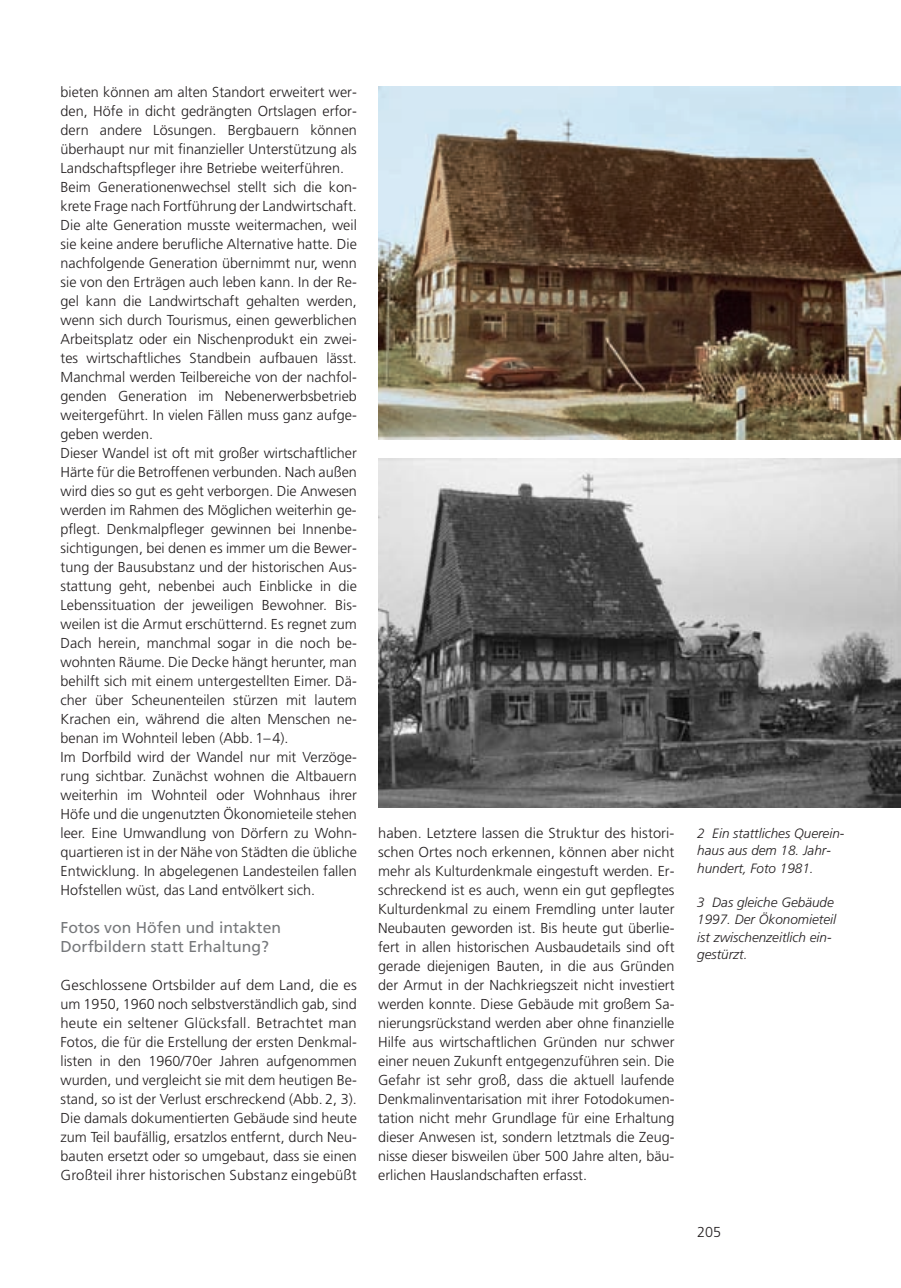
<style>
.page{position:relative;width:901px;height:1288px;background:#fff}
.page>*{position:absolute;margin:0;border:0;box-sizing:border-box;transform-origin:0 0}
.t1{font:15.75px/19px "Frutiger";color:#76787b}
.t2{font:300 14.4px/19px "Frutiger";color:#231f20;text-align:justify}
.t3{font:italic 300 13.5px/17.2px "Frutiger";color:#231f20}
</style>
<div class="page">
<img style="left:378px;top:87px;width:522px;height:352px">
<img style="left:378px;top:459px;width:522px;height:348px">
<p class="t2" style="left:61px;top:84px;width:298px;text-align:left">bieten können am alten Standort erweitert wer&shy;den, Höfe in dicht gedrängten Ortslagen erfor&shy;dern andere Lösungen. Bergbauern können überhaupt nur mit finanzieller Unterstützung als Landschaftspfleger ihre Betriebe weiterführen.<br>Beim Generationenwechsel stellt sich die kon&shy;krete Frage nach Fortführung der Landwirtschaft.<br>Die alte Generation musste weitermachen, weil sie keine andere berufliche Alternative hatte. Die nachfolgende Generation übernimmt nur, wenn sie von den Erträgen auch leben kann. In der Re&shy;gel kann die Landwirtschaft gehalten werden, wenn sich durch Tourismus, einen gewerblichen Arbeitsplatz oder ein Nischenprodukt ein zwei&shy;tes wirtschaftliches Standbein aufbauen lässt.<br>Manchmal werden Teilbereiche von der nachfol&shy;genden Generation im Nebenerwerbsbetrieb weitergeführt. In vielen Fällen muss ganz aufge&shy;geben werden.<br>Dieser Wandel ist oft mit großer wirtschaftlicher Härte für die Betroffenen verbunden. Nach außen wird dies so gut es geht verborgen. Die Anwesen werden im Rahmen des Möglichen weiterhin ge&shy;pflegt. Denkmalpfleger gewinnen bei Innenbe&shy;sichtigungen, bei denen es immer um die Bewer&shy;tung der Bausubstanz und der historischen Aus&shy;stattung geht, nebenbei auch Einblicke in die Lebenssituation der jeweiligen Bewohner. Bis&shy;weilen ist die Armut erschütternd. Es regnet zum Dach herein, manchmal sogar in die noch be&shy;wohnten Räume. Die Decke hängt herunter, man behilft sich mit einem untergestellten Eimer. Dä&shy;cher über Scheunenteilen stürzen mit lautem Krachen ein, während die alten Menschen ne - ben an im Wohnteil leben (Abb. 1–4).<br>Im Dorfbild wird der Wandel nur mit Verzöge&shy;rung sichtbar. Zunächst wohnen die Altbauern weiterhin im Wohnteil oder Wohnhaus ihrer Höfe und die ungenutzten Ökonomieteile stehen leer. Eine Umwandlung von Dörfern zu Wohn&shy;quartieren ist in der Nähe von Städten die übliche Entwicklung. In abgelegenen Landesteilen fallen Hofstellen wüst, das Land entvölkert sich.</p>
<p class="t1" style="left:61px;top:919px;width:222px">Fotos von Höfen und intakten<br>Dorfbildern statt Erhaltung?</p>
<p class="t2" style="left:61px;top:976px;width:298px">Geschlossene Ortsbilder auf dem Land, die es um 1950, 1960 noch selbstverständlich gab, sind heute ein seltener Glücksfall. Betrachtet man Fotos, die für die Erstellung der ersten Denkmal - listen in den 1960/70er Jahren aufgenommen wurden, und vergleicht sie mit dem heutigen Be&shy;stand, so ist der Verlust erschreckend (Abb. 2, 3).<br>Die damals dokumentierten Gebäude sind heute zum Teil baufällig, ersatzlos entfernt, durch Neu&shy;bauten ersetzt oder so umgebaut, dass sie einen Großteil ihrer historischen Substanz eingebüßt</p>
<p class="t2" style="left:378px;top:824px;width:298px">haben. Letztere lassen die Struktur des histori&shy;schen Ortes noch erkennen, können aber nicht mehr als Kulturdenkmale eingestuft werden. Er&shy;schreckend ist es auch, wenn ein gut gepflegtes Kulturdenkmal zu einem Fremdling unter lauter Neubauten geworden ist. Bis heute gut überlie&shy;fert in allen historischen Ausbaudetails sind oft gerade diejenigen Bauten, in die aus Gründen der Armut in der Nachkriegszeit nicht investiert werden konnte. Diese Gebäude mit großem Sa&shy;nierungsrückstand werden aber ohne finanzielle Hilfe aus wirtschaftlichen Gründen nur schwer einer neuen Zukunft entgegenzuführen sein. Die Gefahr ist sehr groß, dass die aktuell laufende Denkmalinventarisation mit ihrer Fotodokumen&shy;tation nicht mehr Grundlage für eine Erhaltung dieser Anwesen ist, sondern letztmals die Zeug&shy;nisse dieser bisweilen über 500 Jahre alten, bäu&shy;erlichen Hauslandschaften erfasst.</p>
<p class="t3" style="left:697px;top:825px;width:148px">2 Ein stattliches Querein&shy;haus aus dem 18. Jahr&shy;hundert, Foto 1981.</p>
<p class="t3" style="left:697px;top:894px;width:140px">3 Das gleiche Gebäude<br>1997. Der Ökonomieteil ist zwischenzeitlich ein - gestürzt.</p>
<p class="t2" style="left:697px;top:1223px;width:26px">205</p>
</div>
